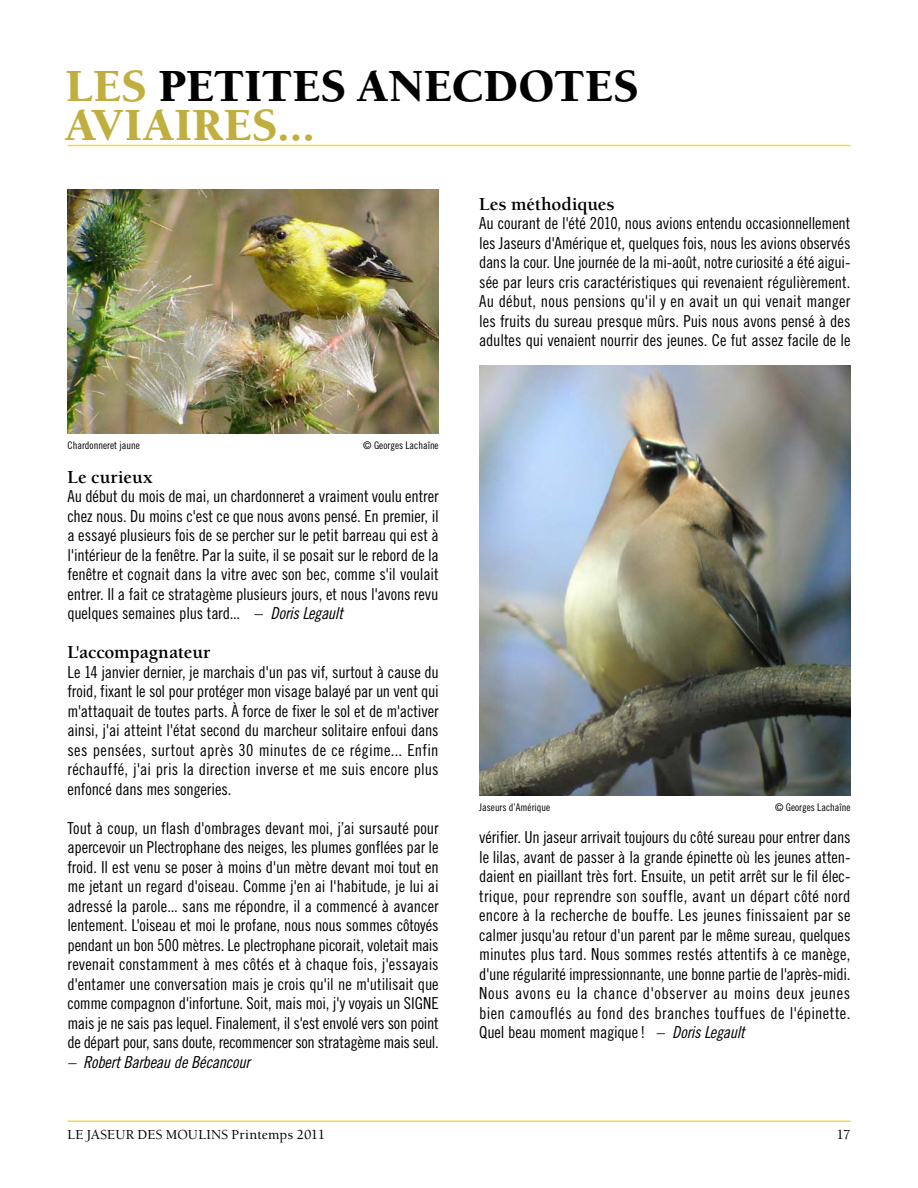
<style>
.page{position:relative;width:918px;height:1188px;background:#fff}
.page>*{position:absolute;margin:0;border:0;box-sizing:border-box;transform-origin:0 0}
.t1{font:900 45px/39px "Berkeley Old Md ITC";letter-spacing:.03em;color:#000}
.t2{font:700 18px "Berkeley Old ITC";letter-spacing:-.005em;color:#000}
.t3{font:16.5px/19.5px "Trade Gothic Cond Eighteen";letter-spacing:-.005em;color:#000;text-align:justify}
.t4{font:16.5px "Trade Gothic Cond Eighteen Obl";letter-spacing:-.01em;color:#000}
.t5{font:13.5px "Berkeley Old Md ITC";letter-spacing:.015em;color:#000}
.t6{font:10.5px "Trade Gothic Cond Eighteen";color:#000}
.s1{color:#c0af3f}
.s2{font-family:"Trade Gothic Cond Eighteen Obl"}
</style>
<div class="page">
<hr style="left:68px;top:1120px;width:782px;height:2px;background:#f5d644">
<hr style="left:68px;top:145px;width:782px;height:1px;background:#f5d644">
<img style="left:68px;top:189px;width:371px;height:245px">
<img style="left:479px;top:365px;width:371px;height:431px">
<h1 class="t1" style="left:66px;top:67px;width:574px"><span class="s1">LES</span> PETITES ANECDOTES<br><span class="s1">AVIAIRES…</span></h1>
<p class="t6" style="left:68px;top:439px;width:74px">Chardonneret jaune</p>
<p class="t6" style="left:363px;top:439px;width:77px">© Georges Lachaîne</p>
<p class="t2" style="left:68px;top:466px;width:87px">Le curieux</p>
<p class="t3" style="left:68px;top:486px;width:373px">Au début du mois de mai, un chardonneret a vraiment voulu entrer chez nous. Du moins c'est ce que nous avons pensé. En premier, il a essayé plusieurs fois de se percher sur le petit barreau qui est à l'intérieur de la fenêtre. Par la suite, il se posait sur le rebord de la fenêtre et cognait dans la vitre avec son bec, comme s'il voulait entrer. Il a fait ce stratagème plusieurs jours, et nous l'avons revu quelques semaines plus tard... – <span class="s2">Doris Legault</span></p>
<p class="t2" style="left:68px;top:642px;width:145px">L'accompagnateur</p>
<p class="t3" style="left:68px;top:662px;width:373px">Le 14 janvier dernier, je marchais d'un pas vif, surtout à cause du froid, fixant le sol pour protéger mon visage balayé par un vent qui m'attaquait de toutes parts. À force de fixer le sol et de m'activer ainsi, j'ai atteint l'état second du marcheur solitaire enfoui dans ses pensées, surtout après 30 minutes de ce régime... Enfin réchauffé, j'ai pris la direction inverse et me suis encore plus enfoncé dans mes songeries.</p>
<p class="t3" style="left:68px;top:818px;width:373px">Tout à coup, un flash d'ombrages devant moi, j’ai sursauté pour apercevoir un Plectrophane des neiges, les plumes gonflées par le froid. Il est venu se poser à moins d'un mètre devant moi tout en me jetant un regard d'oiseau. Comme j'en ai l'habitude, je lui ai adressé la parole... sans me répondre, il a commencé à avancer lentement. L'oiseau et moi le profane, nous nous sommes côtoyés pendant un bon 500 mètres. Le plectrophane picorait, voletait mais revenait constamment à mes côtés et à chaque fois, j'essayais d'entamer une conversation mais je crois qu'il ne m'utilisait que comme compagnon d'infortune. Soit, mais moi, j'y voyais un SIGNE mais je ne sais pas lequel. Finalement, il s'est envolé vers son point de départ pour, sans doute, recommencer son stratagème mais seul.</p>
<p class="t4" style="left:68px;top:1052px;width:184px">– Robert Barbeau de Bécancour</p>
<p class="t2" style="left:479px;top:193px;width:137px">Les méthodiques</p>
<p class="t3" style="left:479px;top:213px;width:373px">Au courant de l'été 2010, nous avions entendu occasionnellement les Jaseurs d'Amérique et, quelques fois, nous les avions observés dans la cour. Une journée de la mi-août, notre curiosité a été aigui&shy;sée par leurs cris caractéristiques qui revenaient régulièrement.<br>Au début, nous pensions qu'il y en avait un qui venait manger les fruits du sureau presque mûrs. Puis nous avons pensé à des adultes qui venaient nourrir des jeunes. Ce fut assez facile de le</p>
<p class="t6" style="left:479px;top:801px;width:73px">Jaseurs d’Amérique</p>
<p class="t6" style="left:775px;top:801px;width:77px">© Georges Lachaîne</p>
<p class="t3" style="left:479px;top:828px;width:373px">vérifier. Un jaseur arrivait toujours du côté sureau pour entrer dans le lilas, avant de passer à la grande épinette où les jeunes atten&shy;daient en piaillant très fort. Ensuite, un petit arrêt sur le fil élec&shy;trique, pour reprendre son souffle, avant un départ côté nord encore à la recherche de bouffe. Les jeunes finissaient par se calmer jusqu'au retour d'un parent par le même sureau, quelques minutes plus tard. Nous sommes restés attentifs à ce manège, d'une régularité impressionnante, une bonne partie de l'après-midi.<br>Nous avons eu la chance d'observer au moins deux jeunes bien camouflés au fond des branches touffues de l'épinette.<br>Quel beau moment magique! – <span class="s2">Doris Legault</span></p>
<p class="t5" style="left:68px;top:1127px;width:259px">LE JASEUR DES MOULINS PRINTEMPS 2011</p>
<p class="t5" style="left:837px;top:1127px;width:15px">17</p>
</div>
